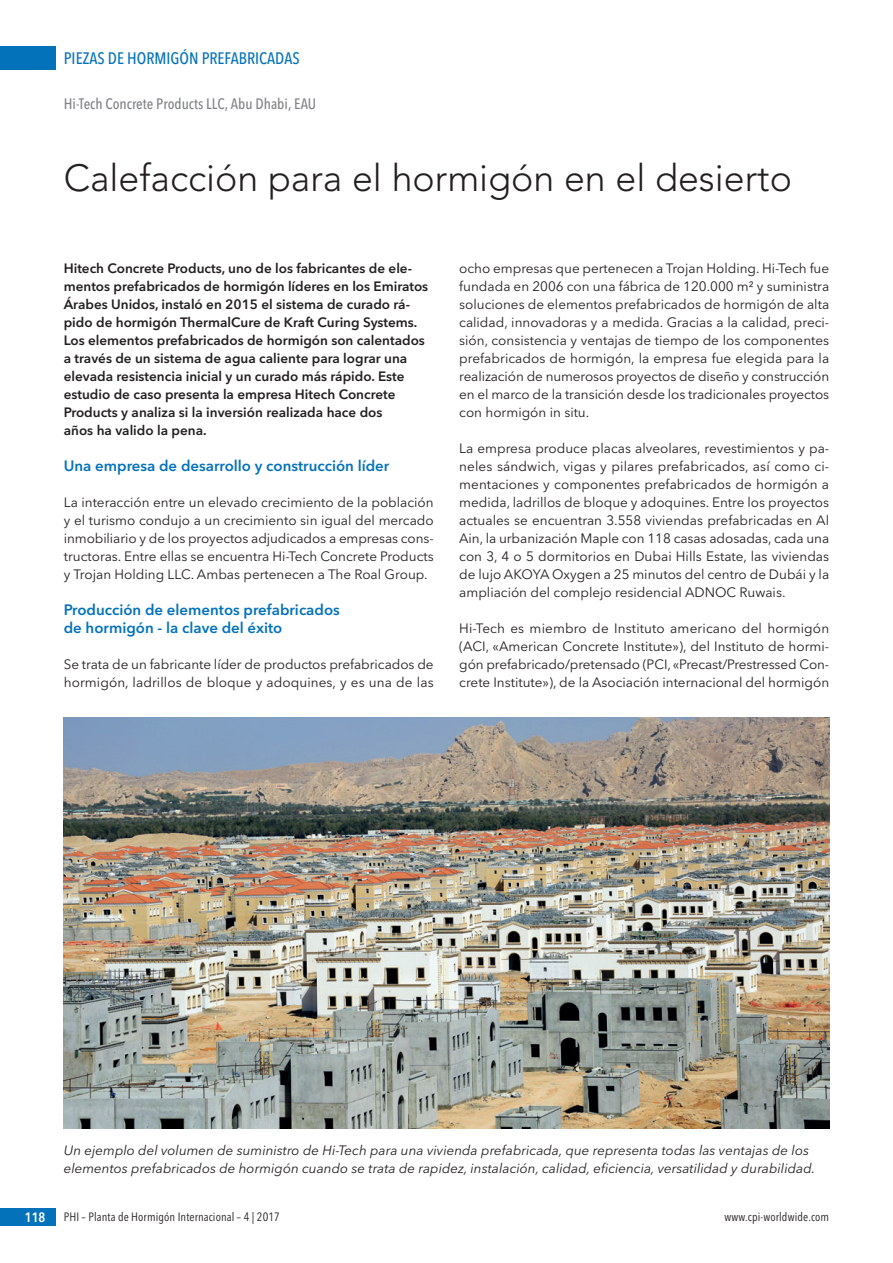
<style>
.page{position:relative;width:893px;height:1263px;background:#fff}
.page>*{position:absolute;margin:0;border:0;box-sizing:border-box;transform-origin:0 0}
.t1{font:300 37.5px "Avenir";color:#231f20}
.t2{font:500 16.5px "Avenir Next Condensed";color:#0372bb}
.t3{font:600 15px/18px "Avenir Next";color:#0372bb}
.t4{font:500 15px "Avenir Next Condensed";color:#808285}
.t5{font:13.5px/18px "Avenir Next";color:#231f20;text-align:justify}
.t6{font:600 13.5px/18px "Avenir Next";color:#231f20}
.t7{font:italic 13.5px/18px "Avenir Next";color:#231f20}
.t8{font:600 13.5px "Avenir Next Condensed";color:#fff}
.t9{font:12px "Avenir Next Condensed";letter-spacing:.01em;color:#231f20}
</style>
<div class="page">
<img style="left:64px;top:718px;width:765px;height:410px">
<div style="left:0;top:47px;width:55px;height:23px;background:#0372bb"></div>
<div style="left:0;top:1208px;width:55px;height:18px;background:#0372bb"></div>
<p class="t2" style="left:64px;top:51px;width:237px">PIEZAS DE HORMIGÓN PREFABRICADAS</p>
<p class="t4" style="left:64px;top:97px;width:254px">Hi-Tech Concrete Products LLC, Abu Dhabi, EAU</p>
<h1 class="t1" style="left:64px;top:162px;width:730px">Calefacción para el hormigón en el desierto</h1>
<p class="t6" style="left:64px;top:260px;width:366px">Hitech Concrete Products, uno de los fabricantes de ele&shy;mentos prefabricados de hormigón líderes en los Emiratos Árabes Unidos, instaló en 2015 el sistema de curado rá&shy;pido de hormigón ThermalCure de Kraft Curing Systems.<br>Los elementos prefabricados de hormigón son calentados a través de un sistema de agua caliente para lograr una elevada resistencia inicial y un curado más rápido. Este estudio de caso presenta la empresa Hitech Concrete Products y analiza si la inversión realizada hace dos<br>años ha valido la pena.</p>
<p class="t3" style="left:64px;top:458px;width:327px">Una empresa de desarrollo y construcción líder</p>
<p class="t5" style="left:64px;top:494px;width:371px">La interacción entre un elevado crecimiento de la población y el turismo condujo a un crecimiento sin igual del mercado inmobiliario y de los proyectos adjudicados a empresas cons&shy;tructoras. Entre ellas se encuentra Hi-Tech Concrete Products y Trojan Holding LLC. Ambas pertenecen a The Roal Group.</p>
<p class="t3" style="left:64px;top:602px;width:278px">Producción de elementos prefabricados de hormigón - la clave del éxito</p>
<p class="t5" style="left:64px;top:656px;width:371px">Se trata de un fabricante líder de productos prefabricados de hormigón, ladrillos de bloque y adoquines, y es una de las</p>
<p class="t5" style="left:459px;top:260px;width:371px">ocho empresas que pertenecen a Trojan Holding. Hi-Tech fue fundada en 2006 con una fábrica de 120.000 m² y suministra soluciones de elementos prefabricados de hormigón de alta calidad, innovadoras y a medida. Gracias a la calidad, preci&shy;sión, consistencia y ventajas de tiempo de los componentes prefabricados de hormigón, la empresa fue elegida para la realización de numerosos proyectos de diseño y construcción en el marco de la transición desde los tradicionales proyectos con hormigón in situ.</p>
<p class="t5" style="left:459px;top:440px;width:371px">La empresa produce placas alveolares, revestimientos y pa&shy;neles sándwich, vigas y pilares prefabricados, así como ci&shy;mentaciones y componentes prefabricados de hormigón a medida, ladrillos de bloque y adoquines. Entre los proyectos actuales se encuentran 3.558 viviendas prefabricadas en Al Ain, la urbanización Maple con 118 casas adosadas, cada una con 3, 4 o 5 dormitorios en Dubai Hills Estate, las viviendas de lujo AKOYA Oxygen a 25 minutos del centro de Dubái y la ampliación del complejo residencial ADNOC Ruwais.</p>
<p class="t5" style="left:459px;top:620px;width:371px">Hi-Tech es miembro de Instituto americano del hormigón (ACI, «American Concrete Institute»), del Instituto de hormi&shy;gón prefabricado/pretensado (PCI, «Precast/Prestressed Con&shy;crete Institute»), de la Asociación internacional del hormigón</p>
<p class="t7" style="left:64px;top:1142px;width:753px">Un ejemplo del volumen de suministro de Hi-Tech para una vivienda prefabricada, que representa todas las ventajas de los elementos prefabricados de hormigón cuando se trata de rapidez, instalación, calidad, eficiencia, versatilidad y durabilidad.</p>
<p class="t8" style="left:25px;top:1209px;width:22px">118</p>
<p class="t9" style="left:64px;top:1211px;width:218px">PHI – Planta de Hormigón Internacional – 4 | 2017</p>
<p class="t9" style="left:725px;top:1211px;width:106px">www.cpi-worldwide.com</p>
</div>
